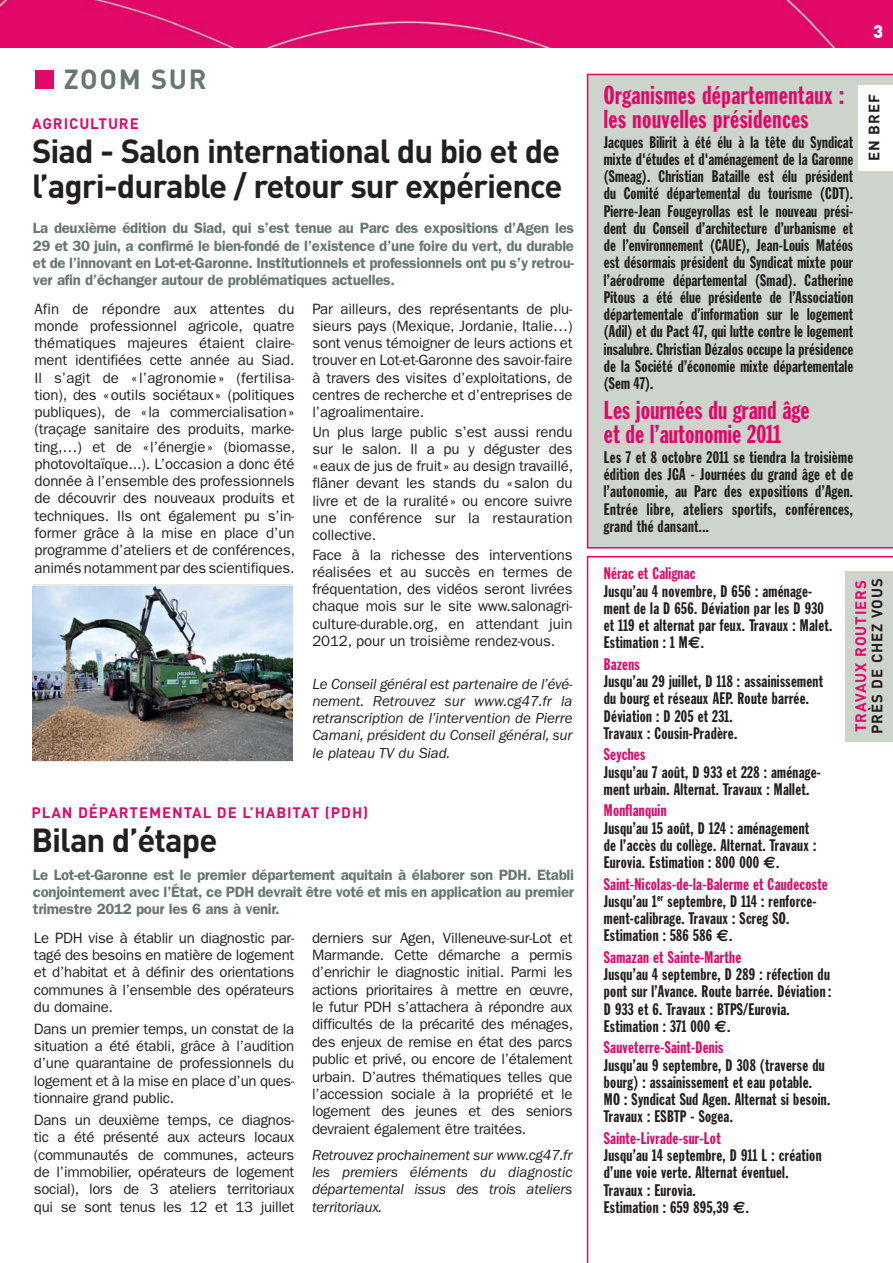
<style>
.page{position:relative;width:893px;height:1263px;background:#fff}
.page>*{position:absolute;margin:0;border:0;box-sizing:border-box;transform-origin:0 0}
.t1{font:700 33px/34.5px "DIN";letter-spacing:-.03em;color:#231f20}
.t2{font:700 27.3px "DIN";letter-spacing:.06em;color:#667770}
.t3{font:25.5px/24px "Franklin Gothic Extra Cond";letter-spacing:.02em;color:#e00868}
.t4{font:900 18px "DIN";color:#fff}
.t5{font:16.5px/17.2px "Franklin Gothic Extra Cond";letter-spacing:.02em;color:#231f20}
.t6{font:16.5px "Franklin Gothic Extra Cond";letter-spacing:.02em;color:#e00868}
.t7{font:15px/17.2px "ITC Franklin Gothic Std";letter-spacing:-.01em;color:#231f20;text-align:justify}
.t8{font:600 15px/17.2px "Franklin Gothic";letter-spacing:-.02em;color:#667770;text-align:justify}
.t9{font:italic 15px/17.2px "ITC Franklin Gothic Std";letter-spacing:-.01em;color:#231f20;text-align:justify}
.t10{font:700 15px "DIN";letter-spacing:.06em;color:#e00868}
.t11{font:700 15px "DIN";letter-spacing:.06em;color:#231f20}
.s1{font-family:"Euro Sans";font-weight:700}
.s2{color:#e00868}
</style>
<div class="page">
<div style="left:0;top:0;width:893px;height:48px;background:#e30968"></div>
<div style="left:35px;top:71px;width:19px;height:18px;background:#e00868"></div>
<svg style="left:587px;top:556px;width:306px;height:707px"></svg>
<div style="left:587px;top:74px;width:306px;height:475px;background:#ccd4cc"></div>
<div style="left:845px;top:571px;width:48px;height:170px;background:#ccd4cc"></div>
<div style="left:859px;top:85px;width:34px;height:86px;background:#fff"></div>
<svg style="left:33px;top:584px;width:260px;height:177px"></svg>
<img style="left:33px;top:587px;width:260px;height:173px">
<h2 class="t2" style="left:64px;top:70px;width:144px">ZOOM SUR</h2>
<p class="t10" style="left:32px;top:118px;width:108px">AGRICULTURE</p>
<h1 class="t1" style="left:32px;top:138px;width:532px">Siad - Salon international du bio et de l’agri-durable / retour sur expérience</h1>
<p class="t8" style="left:33px;top:221px;width:543px">La deuxième édition du Siad, qui s’est tenue au Parc des expositions d’Agen les 29 et 30 juin, a confirmé le bien-fondé de l’existence d’une foire du vert, du durable et de l’innovant en Lot-et-Garonne. Institutionnels et professionnels ont pu s’y retrou&shy;ver afin d’échanger autour de problématiques actuelles.</p>
<p class="t7" style="left:34px;top:302px;width:262px">Afin de répondre aux attentes du monde professionnel agricole, quatre thématiques majeures étaient claire&shy;ment identifiées cette année au Siad.<br>Il s’agit de « l’agronomie » (fertilisa&shy;tion), des « outils sociétaux » (politiques publiques), de « la commercialisation » (traçage sanitaire des produits, marke&shy;ting,…) et de « l’énergie » (biomasse, photovoltaïque...). L’occasion a donc été donnée à l’ensemble des professionnels de découvrir des nouveaux produits et techniques. Ils ont également pu s’in&shy;former grâce à la mise en place d’un programme d’ateliers et de conférences, animés notamment par des scientifiques.</p>
<p class="t7" style="left:312px;top:302px;width:262px">Par ailleurs, des représentants de plu&shy;sieurs pays (Mexique, Jordanie, Italie…) sont venus témoigner de leurs actions et trouver en Lot-et-Garonne des savoir-faire à travers des visites d’exploitations, de centres de recherche et d’entreprises de l’agroalimentaire.</p>
<p class="t7" style="left:312px;top:424px;width:262px">Un plus large public s’est aussi rendu sur le salon. Il a pu y déguster des « eaux de jus de fruit » au design travaillé, flâner devant les stands du « salon du livre et de la ruralité » ou encore suivre une conférence sur la restauration collective.</p>
<p class="t7" style="left:312px;top:547px;width:262px">Face à la richesse des interventions réalisées et au succès en termes de fréquentation, des vidéos seront livrées chaque mois sur le site www.salonagri&shy;culture-durable.org, en attendant juin 2012, pour un troisième rendez-vous.</p>
<p class="t9" style="left:312px;top:676px;width:262px">Le Conseil général est partenaire de l’évé&shy;nement. Retrouvez sur www.cg47.fr la retranscription de l’intervention de Pierre Camani, président du Conseil général, sur le plateau TV du Siad.</p>
<p class="t10" style="left:31px;top:807px;width:338px">PLAN DÉPARTEMENTAL DE L’HABITAT (PDH)</p>
<h1 class="t1" style="left:31px;top:827px;width:187px">Bilan d’étape</h1>
<p class="t8" style="left:33px;top:867px;width:543px">Le Lot-et-Garonne est le premier département aquitain à élaborer son PDH. Etabli conjointement avec l’État, ce PDH devrait être voté et mis en application au premier trimestre 2012 pour les 6 ans à venir.</p>
<p class="t7" style="left:34px;top:930px;width:262px">Le PDH vise à établir un diagnostic par&shy;tagé des besoins en matière de logement et d’habitat et à définir des orientations communes à l’ensemble des opérateurs du domaine.</p>
<p class="t7" style="left:34px;top:1021px;width:262px">Dans un premier temps, un constat de la situation a été établi, grâce à l’audition d’une quarantaine de professionnels du logement et à la mise en place d’un ques&shy;tionnaire grand public.</p>
<p class="t7" style="left:34px;top:1113px;width:262px">Dans un deuxième temps, ce diagnos&shy;tic a été présenté aux acteurs locaux (communautés de communes, acteurs de l’immobilier, opérateurs de logement social), lors de 3 ateliers territoriaux qui se sont tenus les 12 et 13 juillet</p>
<p class="t7" style="left:312px;top:930px;width:263px">derniers sur Agen, Villeneuve-sur-Lot et Marmande. Cette démarche a permis d’enrichir le diagnostic initial. Parmi les actions prioritaires à mettre en œuvre, le futur PDH s’attachera à répondre aux difficultés de la précarité des ménages, des enjeux de remise en état des parcs public et privé, ou encore de l’étalement urbain. D’autres thématiques telles que l’accession sociale à la propriété et le logement des jeunes et des seniors devraient également être traitées.</p>
<p class="t9" style="left:312px;top:1147px;width:262px">Retrouvez prochainement sur www.cg47.fr les premiers éléments du diagnostic départemental issus des trois ateliers territoriaux.</p>
<p class="t4" style="left:873px;top:25px;width:12px">3</p>
<h3 class="t3" style="left:604px;top:85px;width:242px">Organismes départementaux : les nouvelles présidences</h3>
<p class="t5" style="left:604px;top:134px;width:251px;text-align:justify">Jacques Bilirit à été élu à la tête du Syndicat mixte d'études et d'aménagement de la Garonne (Smeag). Christian Bataille est élu président du Comité départemental du tourisme (CDT).<br>Pierre-Jean Fougeyrollas est le nouveau prési&shy;dent du Conseil d’architecture d’urbanisme et de l’environnement (CAUE), Jean-Louis Matéos est désormais président du Syndicat mixte pour l’aérodrome départemental (Smad). Catherine Pitous a été élue présidente de l’Association départementale d’information sur le logement (Adil) et du Pact 47, qui lutte contre le logement insalubre. Christian Dézalos occupe la présidence de la Société d’économie mixte départementale (Sem 47).</p>
<h3 class="t3" style="left:604px;top:400px;width:207px">Les journées du grand âge et de l’autonomie 2011</h3>
<p class="t5" style="left:604px;top:450px;width:251px;text-align:justify">Les 7 et 8 octobre 2011 se tiendra la troisième édition des JGA - Journées du grand âge et de l’autonomie, au Parc des expositions d’Agen.<br>Entrée libre, ateliers sportifs, conférences, grand thé dansant...</p>
<p class="t6" style="left:604px;top:567px;width:93px">Nérac et Calignac</p>
<p class="t5" style="left:604px;top:583px;width:230px">Jusqu’au 4 novembre, D 656 : aménage&shy;ment de la D 656. Déviation par les D 930 et 119 et alternat par feux. Travaux : Malet.<br>Estimation : 1 M<span class="s1">€</span>.</p>
<p class="t6" style="left:604px;top:658px;width:37px">Bazens</p>
<p class="t5" style="left:604px;top:674px;width:221px">Jusqu’au 29 juillet, D 118 : assainissement du bourg et réseaux AEP. Route barrée.<br>Déviation : D 205 et 231.<br>Travaux : Cousin-Pradère.</p>
<p class="t6" style="left:604px;top:748px;width:43px">Seyches</p>
<p class="t5" style="left:604px;top:764px;width:218px">Jusqu’au 7 août, D 933 et 228 : aménage&shy;ment urbain. Alternat. Travaux : Mallet.</p>
<p class="t6" style="left:604px;top:804px;width:64px">Monflanquin</p>
<p class="t5" style="left:604px;top:820px;width:214px">Jusqu’au 15 août, D 124 : aménagement de l’accès du collège. Alternat. Travaux :<br>Eurovia. Estimation : 800 000 <span class="s1">€</span>.</p>
<p class="t5" style="left:604px;top:876px;width:225px"><span class="s2">Saint-Nicolas-de-la-Balerme et Caudecoste </span>Jusqu’au 1<sup>er</sup> septembre, D 114 : renforce&shy;ment-calibrage. Travaux : Screg SO.<br>Estimation : 586 586 <span class="s1">€</span>.</p>
<p class="t6" style="left:604px;top:951px;width:139px">Samazan et Sainte-Marthe</p>
<p class="t5" style="left:604px;top:967px;width:229px">Jusqu’au 4 septembre, D 289 : réfection du pont sur l’Avance. Route barrée. Déviation :<br>D 933 et 6. Travaux : BTPS/Eurovia.<br>Estimation : 371 000 <span class="s1">€</span>.</p>
<p class="t6" style="left:604px;top:1041px;width:121px">Sauveterre-Saint-Denis</p>
<p class="t5" style="left:604px;top:1057px;width:228px">Jusqu’au 9 septembre, D 308 (traverse du bourg) : assainissement et eau potable.<br>MO : Syndicat Sud Agen. Alternat si besoin.<br>Travaux : ESBTP - Sogea.</p>
<p class="t6" style="left:604px;top:1132px;width:118px">Sainte-Livrade-sur-Lot</p>
<p class="t5" style="left:604px;top:1148px;width:219px">Jusqu’au 14 septembre, D 911 L : création d’une voie verte. Alternat éventuel.<br>Travaux : Eurovia.<br>Estimation : 659 895,39 <span class="s1">€</span>.</p>
<p class="t11" style="left:869px;top:161px;width:68px;rotate:-90deg">EN BREF</p>
<p class="t10" style="left:855px;top:732px;width:153px;rotate:-90deg">TRAVAUX ROUTIERS</p>
<p class="t11" style="left:872px;top:734px;width:157px;rotate:-90deg">PRÈS DE CHEZ VOUS</p>
</div>
